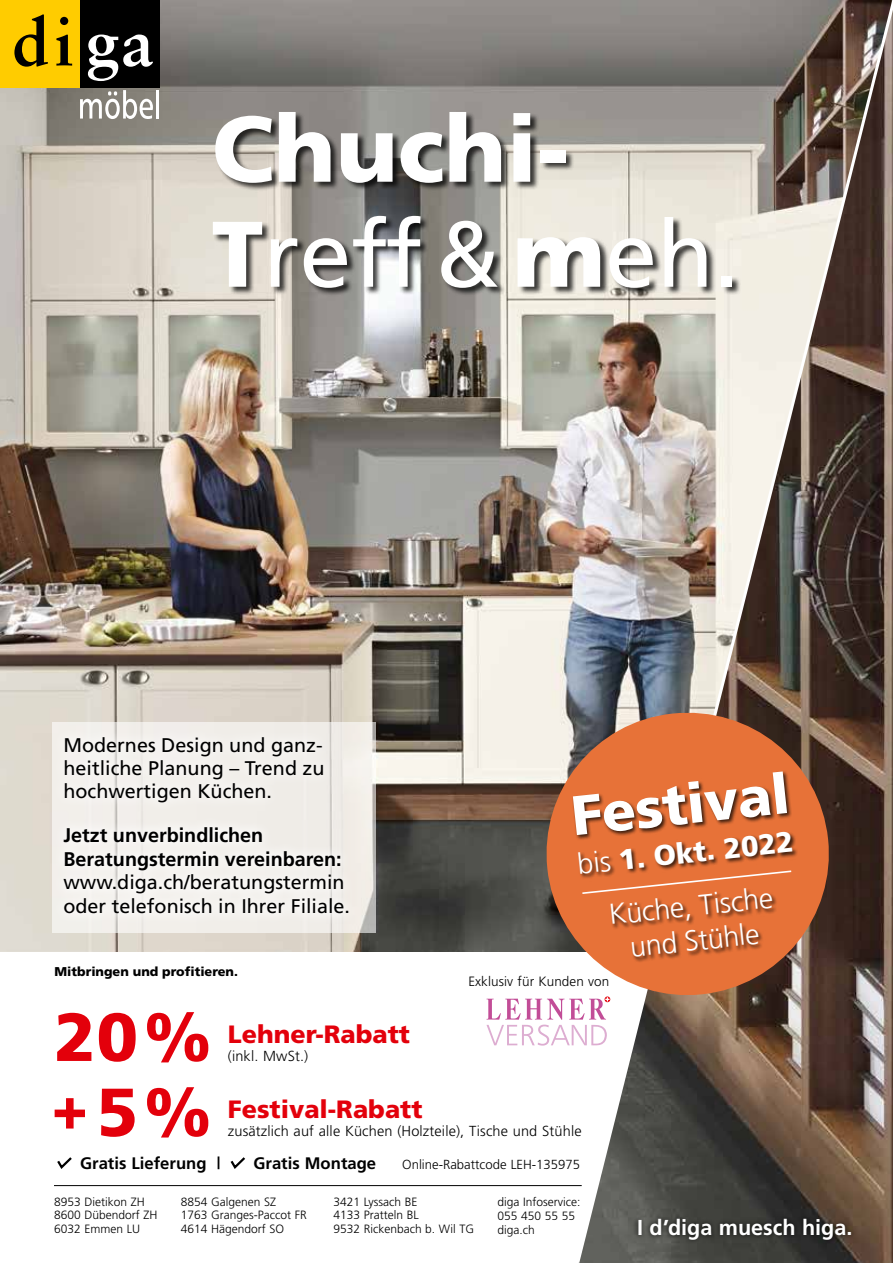
<style>
.page{position:relative;width:893px;height:1263px;background:#fff}
.page>*{position:absolute;margin:0;border:0;box-sizing:border-box;transform-origin:0 0}
.t1{font:900 93px/105px "Frutiger";color:#fff}
.t2{font:900 67.8px "Frutiger";color:#e3000b}
.t3{font:900 55.65px "Frutiger";color:#fff}
.t4{font:300 28.65px/53.6px "Frutiger";color:#fff;text-align:center}
.t5{font:900 25.05px "Frutiger";color:#e3000b}
.t6{font:700 21.6px "Frutiger";letter-spacing:-.005em;color:#fff}
.t7{font:19.8px/23.1px "Frutiger";color:#000;text-align:justify}
.t8{font:700 19.8px/23.7px "Frutiger";color:#000}
.t9{font:700 16.65px "Frutiger";color:#000}
.t10{font:300 14.55px "Frutiger";letter-spacing:.01em;color:#000}
.t11{font:300 13.5px "Frutiger";letter-spacing:.005em;color:#000}
.t12{font:300 13.2px "Frutiger";color:#000}
.t13{font:900 12.75px "Frutiger";color:#000}
.t14{font:300 12px/13.5px "Frutiger";color:#000}
.s1{font-weight:400}
.s2{font-weight:900}
.s3{font-size:60px}
</style>
<div class="page">
<img style="left:0;top:0;width:574px;height:951px">
<svg style="left:52px;top:722px;width:324px;height:210px;background:#ebe8e3"></svg>
<div style="left:53px;top:724px;width:283px;height:91px;background:#f3f1ed"></div>
<div style="left:52px;top:815px;width:307px;height:110px;background:#f5f3ef"></div>
<img style="left:574px;top:0;width:319px;height:1263px">
<div style="left:633px;top:1213px;width:223px;height:31px;background:#000;opacity:.75"></div>
<svg style="left:539px;top:705px;width:297px;height:297px;background:#b07759"></svg>
<div style="left:571px;top:770px;width:227px;height:192px;background:#000;opacity:.75"></div>
<svg style="left:581px;top:869px;width:212px;height:26px;background:#e57943"></svg>
<div style="left:213px;top:112px;width:528px;height:184px;background:#000;opacity:.75"></div>
<div style="left:0;top:0;width:80px;height:88px;background:#fc0"></div>
<div style="left:80px;top:0;width:79px;height:88px;background:#000"></div>
<svg style="left:14px;top:14px;width:34px;height:53px"></svg>
<svg style="left:56px;top:17px;width:16px;height:49px"></svg>
<svg style="left:88px;top:35px;width:65px;height:46px"></svg>
<svg style="left:80px;top:90px;width:73px;height:29px"></svg>
<hr style="left:156px;top:90px;width:3px;height:29px;background:#fff">
<hr style="left:54px;top:1185px;width:528px;height:1px;background:#000">
<svg style="left:57px;top:1157px;width:15px;height:12px"></svg>
<svg style="left:230px;top:1157px;width:15px;height:12px"></svg>
<svg style="left:486px;top:996px;width:124px;height:49px"></svg>
<h1 class="t1" style="left:212px;top:95px;width:530px">Chuchi-<br>T<span class="s1">reff&amp;</span>m<span class="s1">eh.</span></h1>
<h3 class="t7" style="left:63px;top:733px;width:263px">Modernes Design und ganz&shy;heitliche Planung – Trend zu hochwertigen Küchen.</h3>
<h3 class="t8" style="left:63px;top:823px;width:280px">Jetzt unverbindlichen<br>Beratungstermin vereinbaren:</h3>
<h3 class="t7" style="left:63px;top:870px;width:288px;line-height:23.7px">www.diga.ch/beratungstermin oder telefonisch in Ihrer Filiale.</h3>
<p class="t13" style="left:55px;top:964px;width:185px">Mitbringen und profitieren.</p>
<h2 class="t2" style="left:54px;top:996px;width:159px">20%</h2>
<h3 class="t5" style="left:228px;top:1019px;width:184px">Lehner-Rabatt</h3>
<p class="t10" style="left:228px;top:1047px;width:82px">(inkl. MwSt.)</p>
<h3 class="t3" style="left:568px;top:783px;width:220px;rotate:-6deg">Festival</h3>
<h3 class="t4" style="left:575px;top:837px;width:218px;rotate:-6deg">bis <span class="s2">1. Okt. 2022<br></span>Küche, Tische</h3>
<h3 class="t4" style="left:627px;top:920px;width:131px;rotate:-6deg">und Stühle</h3>
<p class="t11" style="left:468px;top:974px;width:142px">Exklusiv für Kunden von</p>
<h2 class="t2" style="left:52px;top:1071px;width:161px"><span class="s3">+</span>5%</h2>
<h3 class="t9" style="left:80px;top:1153px;width:142px">Gratis Lieferung |</h3>
<h3 class="t9" style="left:254px;top:1153px;width:124px">Gratis Montage</h3>
<h3 class="t5" style="left:228px;top:1094px;width:196px">Festival-Rabatt</h3>
<p class="t10" style="left:228px;top:1123px;width:355px">zusätzlich auf alle Küchen (Holzteile), Tische und Stühle</p>
<p class="t12" style="left:402px;top:1157px;width:179px">Online-Rabattcode LEH-135975</p>
<p class="t14" style="left:54px;top:1194px;width:105px">8953 Dietikon ZH<br>8600 Dübendorf ZH<br>6032 Emmen LU</p>
<p class="t14" style="left:181px;top:1194px;width:128px">8854 Galgenen SZ<br>1763 Granges-Paccot FR<br>4614 Hägendorf SO</p>
<p class="t14" style="left:333px;top:1194px;width:142px">3421 Lyssach BE<br>4133 Pratteln BL<br>9532 Rickenbach b. Wil TG</p>
<p class="t14" style="left:497px;top:1194px;width:85px;line-height:14.4px">diga Infoservice:<br>055 450 55 55 diga.ch</p>
<h3 class="t6" style="left:637px;top:1215px;width:217px">I d’diga muesch higa.</h3>
</div>
